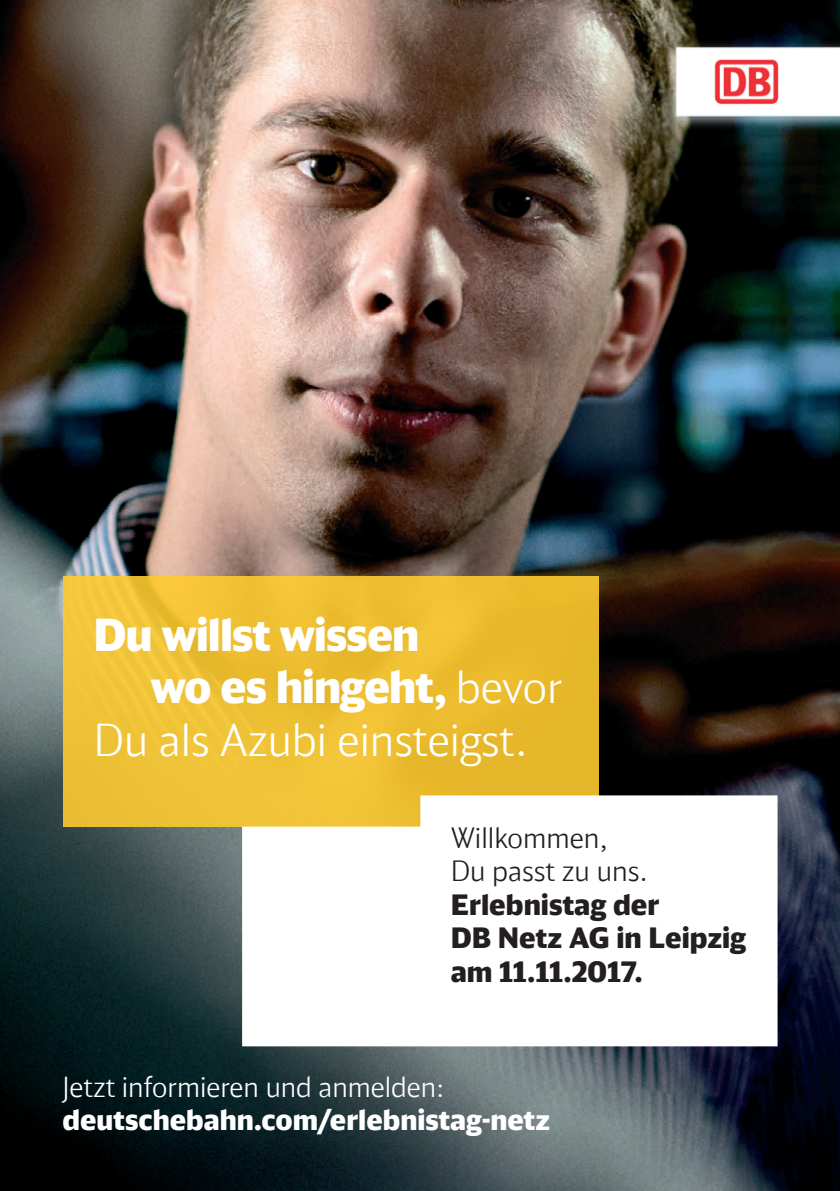
<style>
.page{position:relative;width:840px;height:1191px;background:#fff}
.page>*{position:absolute;margin:0;border:0;box-sizing:border-box;transform-origin:0 0}
.t1{font:900 44px "DB Head";letter-spacing:-.02em;color:#fff}
.t2{font:300 44px "DB Head";color:#fff}
.t3{font:900 28px/33.6px "DB Head";color:#231f20}
.t4{font:300 28px/33.6px "DB Head";color:#231f20}
.t5{font:900 27.6px "DB Head";color:#fff}
.t6{font:300 27.6px "DB Head";color:#fff}
.s1{font-weight:300}
</style>
<div class="page">
<img style="left:0;top:0;width:839px;height:1191px">
<div style="left:63px;top:576px;width:535px;height:251px;background:#eebf33"></div>
<svg style="left:242px;top:795px;width:535px;height:251px"></svg>
<svg style="left:273px;top:873px;width:8px;height:16px"></svg>
<img style="left:661px;top:0;width:178px;height:133px">
<h1 class="t1" style="left:94px;top:606px;width:327px">Du willst wissen</h1>
<h1 class="t1" style="left:150px;top:659px;width:413px">wo es hingeht, <span class="s1">bevor</span></h1>
<h1 class="t2" style="left:94px;top:713px;width:435px">Du als Azubi einsteigst.</h1>
<p class="t4" style="left:450px;top:820px;width:198px">Willkommen,<br>Du passt zu uns.</p>
<p class="t3" style="left:450px;top:887px;width:297px">Erlebnistag der<br>DB Netz AG in Leipzig am 11.11.2017.</p>
<p class="t6" style="left:62px;top:1070px;width:383px">Jetzt informieren und anmelden:</p>
<p class="t5" style="left:62px;top:1102px;width:488px">deutschebahn.com/erlebnistag-netz</p>
</div>
